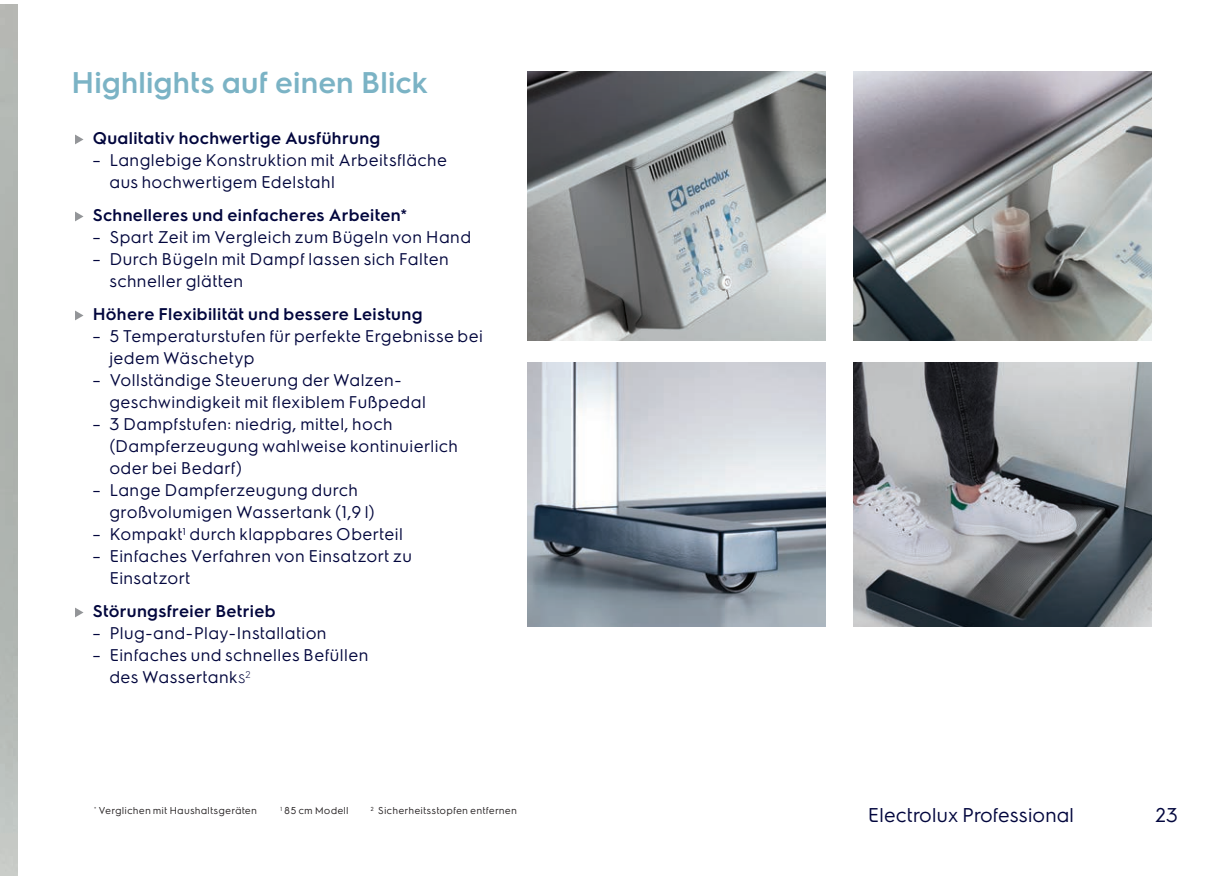
<style>
.page{position:relative;width:1225px;height:876px;background:#fff}
.page>*{position:absolute;margin:0;border:0;box-sizing:border-box;transform-origin:0 0}
.t1{font:600 30px "Electrolux Sans";letter-spacing:.005em;color:#7bb3c5}
.t2{font:20px "Electrolux Sans";color:#02063d}
.t3{font:17px/22px "Electrolux Sans";letter-spacing:.02em;color:#02063d}
.t4{font:600 17px "Electrolux Sans";letter-spacing:.02em;color:#02063d}
.t5{font:10px "Electrolux Sans";letter-spacing:.035em;color:#231f20}
.s1{font-weight:300}
</style>
<div class="page">
<svg style="left:75px;top:135px;width:9px;height:9px"></svg>
<svg style="left:75px;top:212px;width:9px;height:9px"></svg>
<svg style="left:75px;top:311px;width:9px;height:9px"></svg>
<svg style="left:75px;top:608px;width:9px;height:9px"></svg>
<img style="left:853px;top:363px;width:298px;height:264px">
<img style="left:853px;top:72px;width:298px;height:269px">
<img style="left:527px;top:363px;width:298px;height:264px">
<img style="left:527px;top:72px;width:298px;height:269px">
<h1 class="t1" style="left:71px;top:61px;width:358px">Highlights auf einen Blick</h1>
<p class="t4" style="left:93px;top:126px;width:289px">Qualitativ hochwertige Ausführung</p>
<p class="t3" style="left:110px;top:148px;width:339px;text-indent:-17px">– Langlebige Konstruktion mit Arbeitsfläche aus hochwertigem Edelstahl</p>
<p class="t4" style="left:93px;top:203px;width:316px">Schnelleres und einfacheres Arbeiten*</p>
<p class="t3" style="left:93px;top:225px;width:380px">– Spart Zeit im Vergleich zum Bügeln von Hand</p>
<p class="t3" style="left:110px;top:247px;width:341px;text-indent:-17px">– Durch Bügeln mit Dampf lassen sich Falten schneller glätten</p>
<p class="t4" style="left:93px;top:302px;width:331px">Höhere Flexibilität und bessere Leistung</p>
<p class="t3" style="left:110px;top:324px;width:375px;text-indent:-17px">– 5 Temperaturstufen für perfekte Ergebnisse bei jedem Wäschetyp</p>
<p class="t3" style="left:110px;top:368px;width:318px;text-indent:-17px">– Vollständige Steuerung der Walzen&shy;geschwindigkeit mit flexiblem Fußpedal</p>
<p class="t3" style="left:110px;top:412px;width:350px;text-indent:-17px">– 3 Dampfstufen: niedrig, mittel, hoch (Dampferzeugung wahlweise kontinuierlich oder bei Bedarf)</p>
<p class="t3" style="left:110px;top:478px;width:267px;text-indent:-17px">– Lange Dampferzeugung durch großvolumigen Wassertank (1,9 l)</p>
<p class="t3" style="left:93px;top:522px;width:312px">– Kompakt<sup>1</sup> durch klappbares Oberteil</p>
<p class="t3" style="left:110px;top:544px;width:304px;text-indent:-17px">– Einfaches Verfahren von Einsatzort zu<br>Einsatzort</p>
<p class="t4" style="left:93px;top:599px;width:184px">Störungsfreier Betrieb</p>
<p class="t3" style="left:93px;top:621px;width:236px">– Plug-and-Play-Installation</p>
<p class="t3" style="left:110px;top:643px;width:260px;text-indent:-17px">– Einfaches und schnelles Befüllen des Wassertank<span class="s1">s</span><sup>2</sup></p>
<p class="t5" style="left:94px;top:804px;width:165px"><sup>*</sup> Verglichen mit Haushaltsgeräten</p>
<p class="t5" style="left:280px;top:804px;width:70px"><sup>1</sup> 85 cm Modell</p>
<p class="t5" style="left:371px;top:804px;width:148px"><sup>2</sup> Sicherheitsstopfen entfernen</p>
<p class="t2" style="left:868px;top:800px;width:208px">Electrolux Professional</p>
<p class="t2" style="left:1155px;top:800px;width:24px">23</p>
</div>
